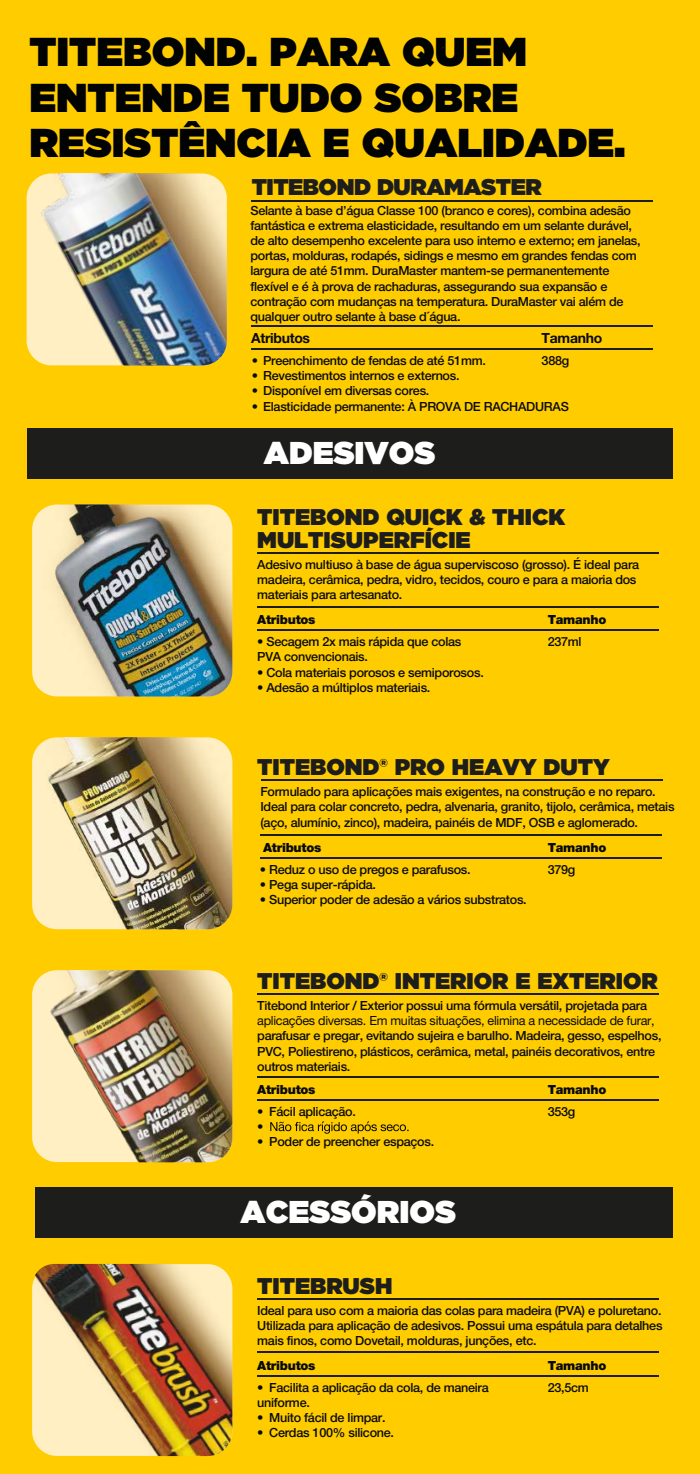
<style>
.page{position:relative;width:700px;height:1474px;background:#fff}
.page>*{position:absolute;margin:0;border:0;box-sizing:border-box;transform-origin:0 0}
.t1{font:900 40.25px/45.5px "Gotham";color:#010202}
.t2{font:900 31.5px "Gotham";color:#fff}
.t3{font:900 22.75px/22.8px "Gotham";color:#1d1d1b}
.t4{font:900 22.75px "Gotham";letter-spacing:-.02em;color:#1d1d1b}
.t5{font:14px "Helvetica Neue LT 75 Bd";letter-spacing:-.02em;color:#0a0b0b}
.t6{font:12.6px/15px "Helvetica Neue LT 65 Md";letter-spacing:-.02em;color:#0a0b0b}
.t7{font:12.6px "Helvetica Neue LT 95 Blk";letter-spacing:-.02em;color:#0a0b0b}
.t8{font:12.6px "Helvetica Neue LT 55 Rm";letter-spacing:-.02em;color:#0a0b0b}
</style>
<div class="page">
<div style="left:0;top:0;width:699px;height:1473px;background:#fc0"></div>
<img style="left:32px;top:1263px;width:200px;height:192px">
<div style="left:27px;top:428px;width:645px;height:50px;background:#1d1d1b"></div>
<div style="left:35px;top:1187px;width:637px;height:50px;background:#1d1d1b"></div>
<img style="left:32px;top:737px;width:200px;height:192px">
<hr style="left:261px;top:779px;width:401px;height:2px;background:#1d1d1b">
<hr style="left:260px;top:834px;width:401px;height:1px;background:#1d1d1b">
<hr style="left:260px;top:857px;width:401px;height:1px;background:#1d1d1b">
<img style="left:32px;top:970px;width:200px;height:192px">
<hr style="left:257px;top:993px;width:401px;height:1px;background:#1d1d1b">
<hr style="left:257px;top:1076px;width:401px;height:1px;background:#1d1d1b">
<hr style="left:257px;top:1099px;width:401px;height:1px;background:#1d1d1b">
<svg style="left:270px;top:1121px;width:138px;height:12px"></svg>
<img style="left:32px;top:504px;width:200px;height:192px">
<hr style="left:257px;top:552px;width:401px;height:2px;background:#1d1d1b">
<hr style="left:257px;top:606px;width:401px;height:1px;background:#1d1d1b">
<hr style="left:257px;top:629px;width:401px;height:1px;background:#1d1d1b">
<hr style="left:257px;top:1298px;width:401px;height:1px;background:#1d1d1b">
<hr style="left:257px;top:1351px;width:401px;height:1px;background:#1d1d1b">
<hr style="left:257px;top:1374px;width:401px;height:2px;background:#1d1d1b">
<img style="left:27px;top:173px;width:200px;height:192px">
<hr style="left:251px;top:200px;width:402px;height:1px;background:#1d1d1b">
<hr style="left:251px;top:325px;width:401px;height:2px;background:#1d1d1b">
<hr style="left:251px;top:348px;width:401px;height:2px;background:#1d1d1b">
<h1 class="t1" style="left:29px;top:29px;width:597px">TITEBOND. PARA QUEM<br>ENTENDE TUDO SOBRE<br>RESISTÊNCIA E QUALIDADE.</h1>
<h3 class="t4" style="left:251px;top:170px;width:291px">TITEBOND DURAMASTER</h3>
<p class="t6" style="left:250px;top:203px;width:391px">Selante à base d’água Classe 100 (branco e cores), combina adesão fantástica e extrema elasticidade, resultando em um selante durável, de alto desempenho excelente para uso interno e externo; em janelas, portas, molduras, rodapés, sidings e mesmo em grandes fendas com largura de até 51mm. DuraMaster mantem-se permanentemente flexível e é à prova de rachaduras, assegurando sua expansão e contração com mudanças na temperatura. DuraMaster vai além de qualquer outro selante à base d´água.</p>
<p class="t5" style="left:251px;top:329px;width:60px">Atributos</p>
<p class="t5" style="left:541px;top:329px;width:62px">Tamanho</p>
<p class="t6" style="left:251px;top:353px;width:236px">• Preenchimento de fendas de até 51mm.</p>
<p class="t6" style="left:251px;top:368px;width:209px">• Revestimentos internos e externos.</p>
<p class="t6" style="left:251px;top:383px;width:179px">• Disponível em diversas cores.</p>
<p class="t6" style="left:251px;top:398px;width:318px">• Elasticidade permanente: À PROVA DE RACHADURAS</p>
<p class="t6" style="left:541px;top:353px;width:29px">388g</p>
<h2 class="t2" style="left:264px;top:430px;width:173px">ADESIVOS</h2>
<h3 class="t3" style="left:257px;top:505px;width:309px">TITEBOND QUICK &amp; THICK<br>MULTISUPERFÍCIE</h3>
<p class="t6" style="left:257px;top:557px;width:383px">Adesivo multiuso à base de água superviscoso (grosso). É ideal para madeira, cerâmica, pedra, vidro, tecidos, couro e para a maioria dos materiais para artesanato.</p>
<p class="t6" style="left:257px;top:634px;width:205px">• Secagem 2x mais rápida que colas<br>PVA convencionais.</p>
<p class="t6" style="left:257px;top:664px;width:228px">• Cola materiais porosos e semiporosos.</p>
<p class="t6" style="left:257px;top:679px;width:175px">• Adesão a múltiplos materiais.</p>
<p class="t7" style="left:257px;top:612px;width:60px">Atributos</p>
<p class="t7" style="left:547px;top:612px;width:60px">Tamanho</p>
<p class="t6" style="left:547px;top:634px;width:35px">237ml</p>
<h3 class="t3" style="left:257px;top:755px;width:354px">TITEBOND® PRO HEAVY DUTY</h3>
<p class="t6" style="left:260px;top:784px;width:415px">Formulado para aplicações mais exigentes, na construção e no reparo.<br>Ideal para colar concreto, pedra, alvenaria, granito, tijolo, cerâmica, metais (aço, alumínio, zinco), madeira, painéis de MDF, OSB e aglomerado.</p>
<p class="t6" style="left:260px;top:862px;width:212px">• Reduz o uso de pregos e parafusos.</p>
<p class="t6" style="left:260px;top:877px;width:118px">• Pega super-rápida.</p>
<p class="t6" style="left:260px;top:892px;width:268px">• Superior poder de adesão a vários substratos.</p>
<p class="t7" style="left:263px;top:840px;width:60px">Atributos</p>
<p class="t7" style="left:547px;top:840px;width:60px">Tamanho</p>
<p class="t6" style="left:547px;top:861px;width:29px">379g</p>
<h3 class="t3" style="left:257px;top:969px;width:402px">TITEBOND® INTERIOR E EXTERIOR</h3>
<p class="t6" style="left:257px;top:998px;width:391px">Titebond Interior / Exterior possui uma fórmula versátil, projetada para</p>
<p class="t8" style="left:257px;top:1013px;width:399px">aplicações diversas. Em muitas situações, elimina a necessidade de furar,</p>
<p class="t6" style="left:257px;top:1028px;width:406px">parafusar e pregar, evitando sujeira e barulho. Madeira, gesso, espelhos,<br>PVC, Poliestireno, plásticos, cerâmica, metal, painéis decorativos, entre outros materiais.</p>
<p class="t6" style="left:257px;top:1103px;width:100px">• Fácil aplicação. •</p>
<p class="t6" style="left:257px;top:1134px;width:178px">• Poder de preencher espaços.</p>
<p class="t7" style="left:257px;top:1082px;width:60px">Atributos</p>
<p class="t7" style="left:547px;top:1082px;width:60px">Tamanho</p>
<p class="t6" style="left:547px;top:1103px;width:29px">353g</p>
<h2 class="t2" style="left:240px;top:1189px;width:217px">ACESSÓRIOS</h2>
<h3 class="t3" style="left:257px;top:1273px;width:137px">TITEBRUSH</h3>
<p class="t6" style="left:257px;top:1302px;width:407px;text-align:justify">Ideal para uso com a maioria das colas para madeira (PVA) e poluretano.<br>Utilizada para aplicação de adesivos. Possui uma espátula para detalhes mais finos, como Dovetail, molduras, junções, etc.</p>
<p class="t6" style="left:257px;top:1379px;width:233px">• Facilita a aplicação da cola, de maneira uniforme.</p>
<p class="t6" style="left:257px;top:1409px;width:130px">• Muito fácil de limpar.</p>
<p class="t6" style="left:257px;top:1425px;width:138px">• Cerdas 100% silicone.</p>
<p class="t7" style="left:257px;top:1357px;width:60px">Atributos</p>
<p class="t7" style="left:547px;top:1357px;width:60px">Tamanho</p>
<p class="t6" style="left:547px;top:1379px;width:43px">23,5cm</p>
</div>
